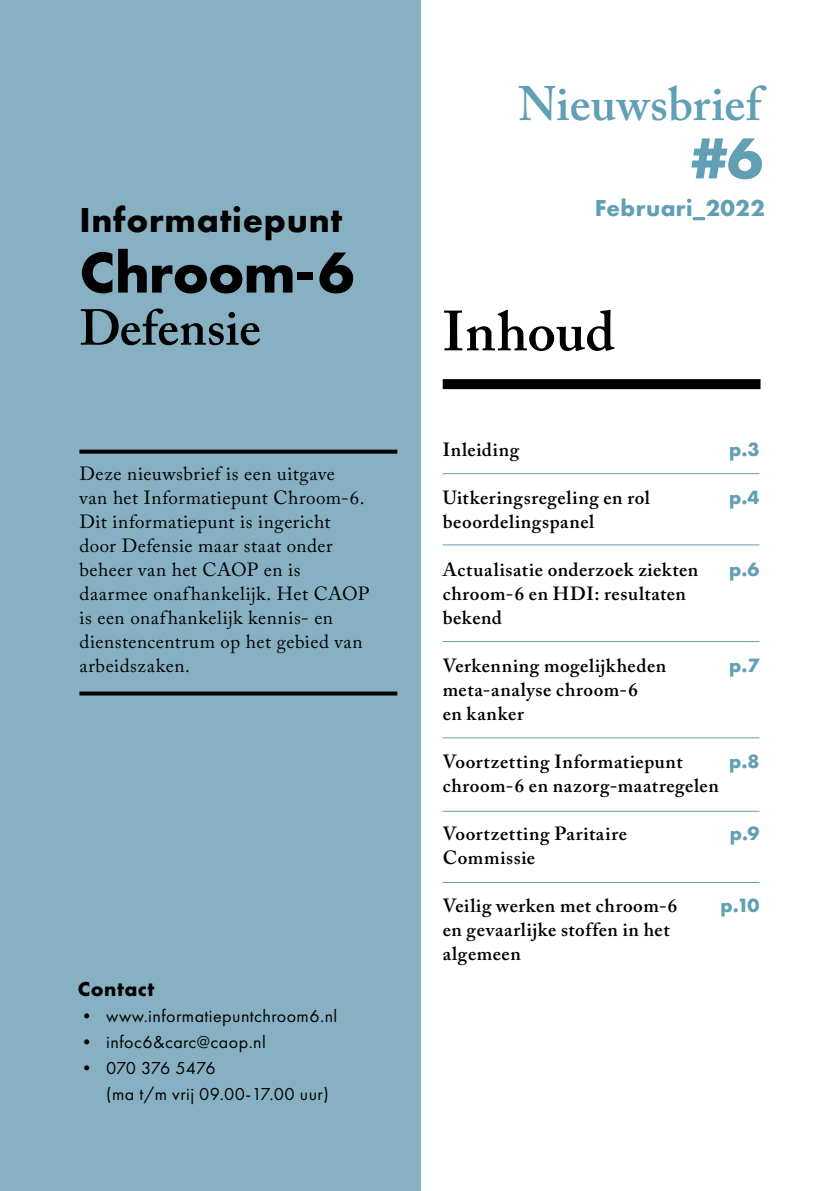
<style>
.page{position:relative;width:840px;height:1191px;background:#fff}
.page>*{position:absolute;margin:0;border:0;box-sizing:border-box;transform-origin:0 0}
.t1{font:700 60px "Futura PT";letter-spacing:-.02em;color:#000}
.t2{font:700 60px "Futura PT";color:#609fb4}
.t3{font:600 56px "Adobe Caslon Pro";color:#000}
.t4{font:600 50px "Adobe Caslon Pro";color:#000}
.t5{font:600 48px "Adobe Caslon Pro";letter-spacing:.005em;color:#609fb4}
.t6{font:700 36px "Futura PT";letter-spacing:.02em;color:#000}
.t7{font:700 24px "Futura PT";letter-spacing:.02em;color:#609fb4}
.t8{font:700 21px "Futura PT";letter-spacing:.025em;color:#000}
.t9{font:700 20px "Futura PT";color:#609fb4}
.t10{font:600 19px/24px "Adobe Caslon Pro";letter-spacing:.03em;color:#000}
.t11{font:19px/24px "Adobe Caslon Pro";letter-spacing:.025em;color:#000}
.t12{font:18px/26px "Futura PT";letter-spacing:.025em;color:#000}
.s1{font-weight:700}
</style>
<div class="page">
<div style="left:0;top:0;width:420px;height:1191px;background:#87b1c3"></div>
<svg style="left:79px;top:449px;width:318px;height:4px"></svg>
<svg style="left:79px;top:691px;width:318px;height:4px"></svg>
<div style="left:442px;top:379px;width:318px;height:10px;background:#000"></div>
<hr style="left:442px;top:473px;width:317px;height:1px;background:#609fb4">
<hr style="left:442px;top:544px;width:317px;height:1px;background:#609fb4">
<hr style="left:442px;top:811px;width:317px;height:1px;background:#609fb4">
<hr style="left:442px;top:882px;width:317px;height:1px;background:#609fb4">
<hr style="left:442px;top:641px;width:317px;height:1px;background:#609fb4">
<hr style="left:442px;top:737px;width:317px;height:1px;background:#609fb4">
<h3 class="t6" style="left:79px;top:196px;width:264px">Informatiepunt</h3>
<h1 class="t1" style="left:79px;top:234px;width:276px">Chroom-6</h1>
<h3 class="t4" style="left:79px;top:298px;width:183px">Defensie</h3>
<p class="t11" style="left:79px;top:461px;width:291px">Deze nieuwsbrief is een uitgave<br>van het Informatiepunt Chroom-6.<br>Dit informatiepunt is ingericht door Defensie maar staat onder beheer van het CAOP en is daarmee onafhankelijk. Het CAOP is een onafhankelijk kennis- en dienstencentrum op het gebied van arbeidszaken.</p>
<p class="t8" style="left:78px;top:975px;width:78px">Contact</p>
<p class="t12" style="left:78px;top:1002px;width:261px"><span class="s1">•</span> www.informatiepuntchroom6.nl</p>
<p class="t12" style="left:78px;top:1028px;width:189px"><span class="s1">•</span> infoc6&amp;carc@caop.nl</p>
<p class="t12" style="left:106px;top:1054px;width:224px;text-indent:-28px"><span class="s1">•</span> 070 376 5476<br>(ma t/m vrij 09.00-17.00 uur)</p>
<h3 class="t5" style="left:518px;top:76px;width:244px">Nieuwsbrief</h3>
<h1 class="t2" style="left:690px;top:120px;width:73px">#6</h1>
<p class="t7" style="left:594px;top:192px;width:171px">Februari_2022</p>
<h2 class="t3" style="left:442px;top:298px;width:173px">Inhoud</h2>
<p class="t10" style="left:442px;top:437px;width:78px">Inleiding</p>
<p class="t10" style="left:442px;top:485px;width:208px">Uitkeringsregeling en rol beoordelingspanel</p>
<p class="t10" style="left:442px;top:557px;width:257px">Actualisatie onderzoek ziekten chroom-6 en HDI: resultaten bekend</p>
<p class="t10" style="left:442px;top:653px;width:225px">Verkenning mogelijkheden meta-analyse chroom-6<br>en kanker</p>
<p class="t10" style="left:442px;top:749px;width:277px">Voortzetting Informatiepunt chroom-6 en nazorg-maatregelen</p>
<p class="t10" style="left:442px;top:821px;width:186px">Voortzetting Paritaire<br>Commissie</p>
<p class="t10" style="left:442px;top:893px;width:236px">Veilig werken met chroom-6 en gevaarlijke stoffen in het algemeen</p>
<p class="t9" style="left:728px;top:436px;width:32px">p.3</p>
<p class="t9" style="left:728px;top:484px;width:32px">p.4</p>
<p class="t9" style="left:728px;top:556px;width:32px">p.6</p>
<p class="t9" style="left:728px;top:652px;width:32px">p.7</p>
<p class="t9" style="left:728px;top:748px;width:32px">p.8</p>
<p class="t9" style="left:729px;top:820px;width:31px">p.9</p>
<p class="t9" style="left:720px;top:892px;width:41px">p.10</p>
</div>
